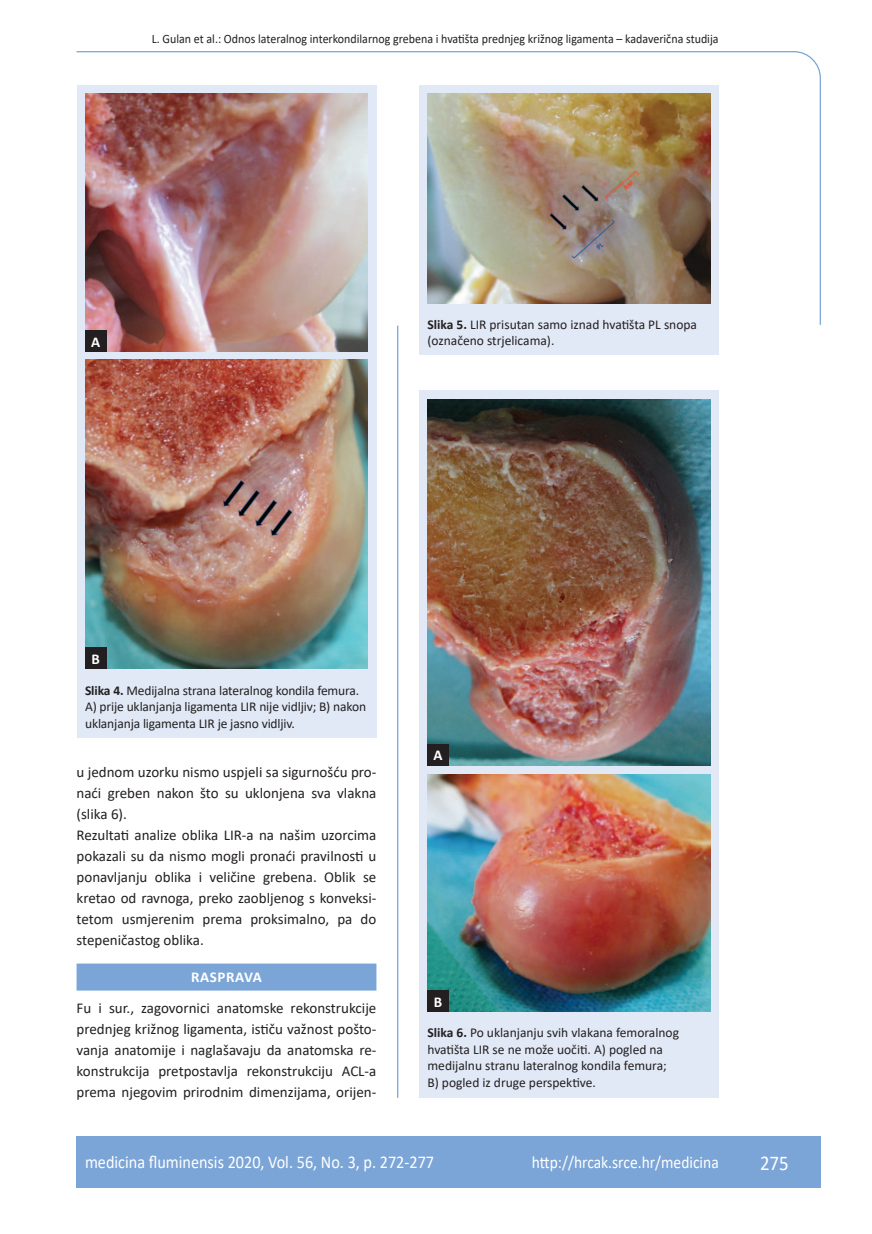
<style>
.page{position:relative;width:872px;height:1234px;background:#fff}
.page>*{position:absolute;margin:0;border:0;box-sizing:border-box;transform-origin:0 0}
.t1{font:21px "Calibri";color:#fff;scale:.9 1}
.t2{font:18px "Calibri";color:#fff;scale:.9 1}
.t3{font:17.25px "Calibri";color:#fff;scale:.9 1}
.osnovni_tekst{font:15px/21px "Calibri";color:#231f20;text-align:justify}
.naslov_ruler{font:700 15px "Calibri";letter-spacing:.04em;color:#fff}
.slika{font:700 15px "Calibri";color:#fff}
.potpis_slika{font:13.5px/16.5px "Calibri";letter-spacing:-.01em;color:#231f20}
.glava{font:12.75px "Calibri";color:#231f20;scale:.94 1}
.s1{font-weight:700}
</style>
<div class="page">
<svg style="left:76px;top:51px;width:745px;height:275px"></svg>
<hr style="left:397px;top:325px;width:1px;height:772px;background:#7ca5d7">
<div style="left:77px;top:1135px;width:744px;height:51px;background:#7ca5d7"></div>
<div style="left:77px;top:963px;width:299px;height:27px;background:#7ca5d7"></div>
<div style="left:77px;top:85px;width:299px;height:652px;background:#e1e9f6"></div>
<img style="left:85px;top:94px;width:283px;height:257px">
<img style="left:85px;top:359px;width:283px;height:309px">
<div style="left:419px;top:85px;width:300px;height:270px;background:#e1e9f6"></div>
<img style="left:427px;top:94px;width:283px;height:210px">
<div style="left:419px;top:390px;width:300px;height:707px;background:#e1e9f6"></div>
<img style="left:427px;top:399px;width:283px;height:366px">
<img style="left:427px;top:774px;width:283px;height:237px">
<div style="left:85px;top:647px;width:21px;height:21px;background:#231f20"></div>
<div style="left:85px;top:330px;width:21px;height:21px;background:#231f20"></div>
<div style="left:427px;top:743px;width:22px;height:22px;background:#231f20"></div>
<div style="left:427px;top:990px;width:22px;height:21px;background:#231f20"></div>
<p class="glava" style="left:152px;top:29px;width:604px">L. Gulan et al.: Odnos lateralnog interkondilarnog grebena i hvatišta prednjeg križnog ligamenta – kadaverična studija</p>
<p class="slika" style="left:91px;top:331px;width:11px">A</p>
<p class="potpis_slika" style="left:427px;top:316px;width:271px"><span class="s1">Slika 5.</span> LIR prisutan samo iznad hvatišta PL snopa (označeno strjelicama).</p>
<p class="slika" style="left:91px;top:647px;width:10px">B</p>
<p class="potpis_slika" style="left:85px;top:681px;width:282px"><span class="s1">Slika 4.</span> Medijalna strana lateralnog kondila femura.<br>A) prije uklanjanja ligamenta LIR nije vidljiv; B) nakon uklanjanja ligamenta LIR je jasno vidljiv.</p>
<p class="osnovni_tekst" style="left:77px;top:761px;width:301px">u jednom uzorku nismo uspjeli sa sigurnošću pro&shy;naći greben nakon što su uklonjena sva vlakna (slika 6).</p>
<p class="osnovni_tekst" style="left:77px;top:824px;width:301px">Rezultati analize oblika LIR-a na našim uzorcima pokazali su da nismo mogli pronaći pravilnosti u ponavljanju oblika i veličine grebena. Oblik se kretao od ravnoga, preko zaobljenog s konveksi&shy;tetom usmjerenim prema proksimalno, pa do stepeničastog oblika.</p>
<p class="naslov_ruler" style="left:191px;top:966px;width:72px">RASPRAVA</p>
<p class="osnovni_tekst" style="left:77px;top:996px;width:301px">Fu i sur., zagovornici anatomske rekonstrukcije prednjeg križnog ligamenta, ističu važnost pošto&shy;vanja anatomije i naglašavaju da anatomska re&shy;konstrukcija pretpostavlja rekonstrukciju ACL-a prema njegovim prirodnim dimenzijama, orijen-</p>
<p class="slika" style="left:433px;top:744px;width:11px">A</p>
<p class="slika" style="left:434px;top:991px;width:10px">B</p>
<p class="potpis_slika" style="left:427px;top:1024px;width:253px"><span class="s1">Slika 6.</span> Po uklanjanju svih vlakana femoralnog hvatišta LIR se ne može uočiti. A) pogled na medijalnu stranu lateralnog kondila femura; B) pogled iz druge perspektive.</p>
<p class="t2" style="left:85px;top:1149px;width:389px">medicina fluminensis 2020, Vol. 56, No. 3, p. 272-277</p>
<p class="t3" style="left:532px;top:1150px;width:209px">http://hrcak.srce.hr/medicina</p>
<p class="t1" style="left:760px;top:1147px;width:33px">275</p>
</div>
